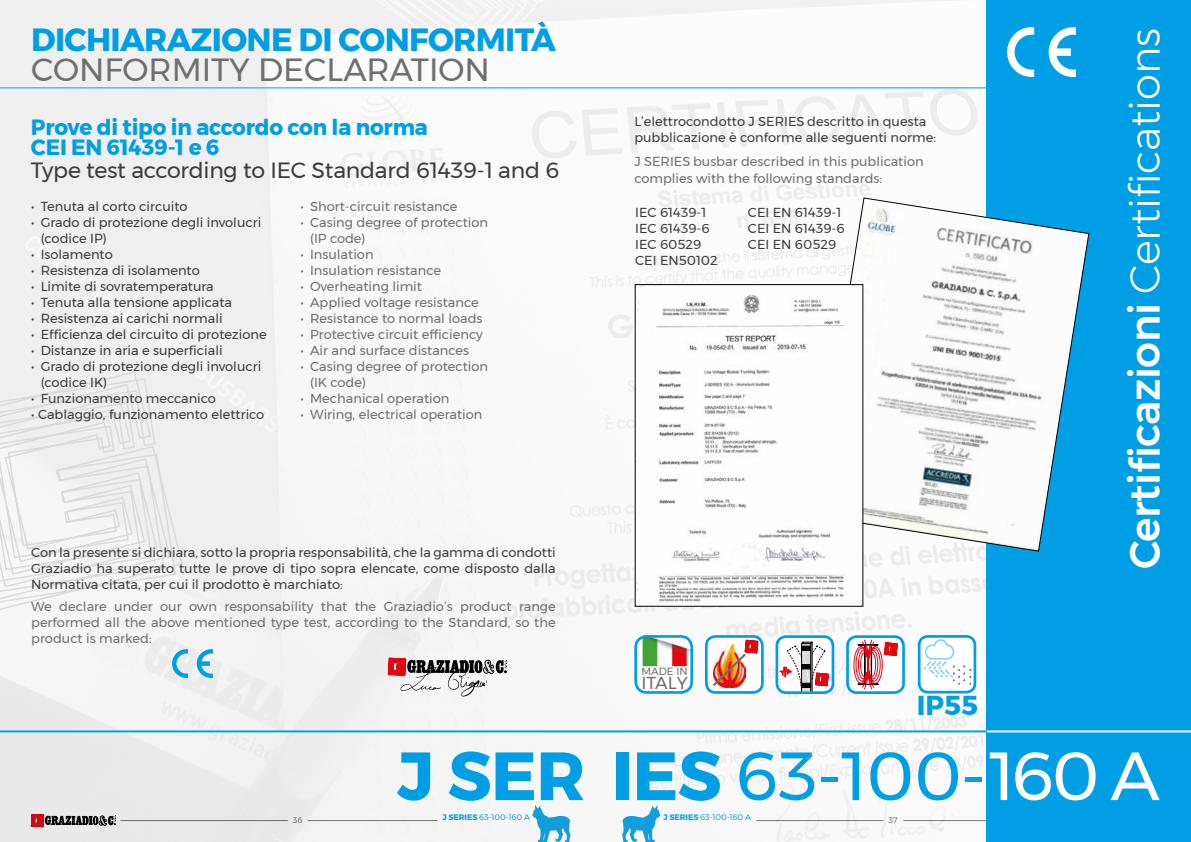
<style>
.page{position:relative;width:1191px;height:842px;background:#fff}
.page>*{position:absolute;margin:0;border:0;box-sizing:border-box;transform-origin:0 0}
.t1{font:700 68px "Montserrat";letter-spacing:-.01em;color:#009ee4}
.t2{font:500 42px "Montserrat";letter-spacing:-.01em;color:#fff}
.t3{font:700 32px "Montserrat";letter-spacing:-.02em;color:#009ee4}
.t4{font:32px "Montserrat";color:#706f6f}
.t5{font:700 27.3px "Montserrat";color:#009ee4}
.t6{font:700 22px/20px "Montserrat";letter-spacing:-.01em;color:#009ee4}
.t7{font:22px "Montserrat";letter-spacing:-.01em;color:#3c3c3b}
.t8{font:17.3px "Montserrat";color:#706f6f}
.t9{font:13px/16px "Montserrat";color:#3c3c3b}
.t10{font:13px/16px "Montserrat";color:#706f6f}
.t11{font:10.4px "Montserrat";color:#706f6f}
.t12{font:8px "Montserrat";letter-spacing:-.01em;color:#009ee4}
.t13{font:8px "Montserrat";color:#706f6f}
.s1{font-weight:300}
.s2{font-weight:400}
.s3{font-weight:400;color:#fff}
.s4{font-weight:700}
</style>
<div class="page">
<img style="left:0;top:0;width:987px;height:842px">
<svg style="left:0;top:370px;width:184px;height:243px"></svg>
<div style="left:987px;top:0;width:204px;height:842px;background:#009ee4"></div>
<hr style="left:0;top:730px;width:1191px;height:2px;background:#fff">
<hr style="left:0;top:730px;width:987px;height:2px;background:#009ee4">
<img style="left:1007px;top:28px;width:68px;height:48px">
<div style="left:635px;top:636px;width:56px;height:56px;background:#fff;border-radius:11px"></div>
<img style="left:634px;top:635px;width:59px;height:32px">
<div style="left:634px;top:635px;width:59px;height:59px;border:3px solid #009ee4;border-radius:11px"></div>
<div style="left:919px;top:636px;width:56px;height:56px;background:#fff;border-radius:9px"></div>
<div style="left:917px;top:635px;width:59px;height:58px;border:3px solid #009ee4;border-radius:9px"></div>
<img style="left:953px;top:665px;width:18px;height:20px">
<img style="left:921px;top:637px;width:37px;height:43px">
<hr style="left:0;top:87px;width:987px;height:1px;background:#009ee4">
<svg style="left:813px;top:198px;width:276px;height:353px"></svg>
<img style="left:637px;top:286px;width:224px;height:318px">
<div style="left:706px;top:636px;width:56px;height:56px;background:#fff;border-radius:9px"></div>
<div style="left:705px;top:635px;width:58px;height:59px;border:3px solid #009ee4;border-radius:9px"></div>
<img style="left:713px;top:640px;width:45px;height:48px">
<img style="left:173px;top:649px;width:39px;height:28px">
<svg style="left:388px;top:658px;width:120px;height:18px"></svg>
<img style="left:397px;top:664px;width:94px;height:35px">
<div style="left:777px;top:637px;width:56px;height:56px;background:#fff;border-radius:9px"></div>
<div style="left:775px;top:635px;width:59px;height:59px;border:3px solid #009ee4;border-radius:9px"></div>
<svg style="left:779px;top:642px;width:49px;height:49px"></svg>
<div style="left:847px;top:637px;width:56px;height:56px;background:#fff;border-radius:9px"></div>
<div style="left:846px;top:635px;width:59px;height:59px;border:3px solid #009ee4;border-radius:9px"></div>
<svg style="left:853px;top:640px;width:44px;height:49px"></svg>
<h3 class="t3" style="left:31px;top:21px;width:526px">DICHIARAZIONE DI CONFORMITÀ</h3>
<h3 class="t4" style="left:31px;top:55px;width:460px">CONFORMITY DECLARATION</h3>
<h3 class="t6" style="left:31px;top:117px;width:398px">Prove di tipo in accordo con la norma<br>CEI EN 61439-1 e 6</h3>
<h3 class="t7" style="left:31px;top:160px;width:530px">Type test according to IEC Standard 61439-1 and 6</h3>
<p class="t9" style="left:31px;top:199px;width:158px">• Tenuta al corto circuito</p>
<p class="t9" style="left:41px;top:215px;width:222px;text-indent:-10px">• Grado di protezione degli involucri (codice IP)</p>
<p class="t9" style="left:31px;top:247px;width:83px">• Isolamento</p>
<p class="t9" style="left:31px;top:263px;width:170px">• Resistenza di isolamento</p>
<p class="t9" style="left:31px;top:279px;width:184px">• Limite di sovratemperatura</p>
<p class="t9" style="left:31px;top:295px;width:202px">• Tenuta alla tensione applicata</p>
<p class="t9" style="left:31px;top:311px;width:193px">• Resistenza ai carichi normali</p>
<p class="t9" style="left:31px;top:326px;width:237px">• Efficienza del circuito di protezione</p>
<p class="t9" style="left:31px;top:342px;width:193px">• Distanze in aria e superficiali</p>
<p class="t9" style="left:41px;top:359px;width:222px;text-indent:-10px">• Grado di protezione degli involucri (codice IK)</p>
<p class="t9" style="left:31px;top:391px;width:186px">• Funzionamento meccanico</p>
<p class="t9" style="left:31px;top:407px;width:235px">• Cablaggio, funzionamento elettrico</p>
<p class="t10" style="left:300px;top:199px;width:158px">• Short-circuit resistance</p>
<p class="t10" style="left:310px;top:215px;width:179px;text-indent:-10px">• Casing degree of protection (IP code)</p>
<p class="t10" style="left:300px;top:247px;width:74px">• Insulation</p>
<p class="t10" style="left:300px;top:263px;width:142px">• Insulation resistance</p>
<p class="t10" style="left:300px;top:279px;width:123px">• Overheating limit</p>
<p class="t10" style="left:300px;top:295px;width:180px">• Applied voltage resistance</p>
<p class="t10" style="left:300px;top:311px;width:183px">• Resistance to normal loads</p>
<p class="t10" style="left:300px;top:326px;width:184px">• Protective circuit efficiency</p>
<p class="t10" style="left:300px;top:343px;width:170px">• Air and surface distances</p>
<p class="t10" style="left:310px;top:359px;width:179px;text-indent:-10px">• Casing degree of protection (IK code)</p>
<p class="t10" style="left:300px;top:391px;width:150px">• Mechanical operation</p>
<p class="t10" style="left:300px;top:407px;width:183px">• Wiring, electrical operation</p>
<p class="t9" style="left:31px;top:545px;width:526px;text-align:justify">Con la presente si dichiara, sotto la propria responsabilità, che la gamma di condotti Graziadio ha superato tutte le prove di tipo sopra elencate, come disposto dalla Normativa citata, per cui il prodotto è marchiato:</p>
<p class="t10" style="left:31px;top:599px;width:526px;text-align:justify">We declare under our own responsability that the Graziadio’s product range performed all the above mentioned type test, according to the Standard, so the product is marked:</p>
<p class="t9" style="left:634px;top:113px;width:303px">L’elettrocondotto J SERIES descritto in questa pubblicazione è conforme alle seguenti norme:</p>
<p class="t10" style="left:634px;top:154px;width:291px">J SERIES busbar described in this publication complies with the following standards:</p>
<p class="t9" style="left:635px;top:205px;width:84px">IEC 61439-1<br>IEC 61439-6<br>IEC 60529<br>CEI EN50102</p>
<p class="t9" style="left:748px;top:205px;width:98px">CEI EN 61439-1<br>CEI EN 61439-6<br>CEI EN 60529</p>
<p class="t11" style="left:641px;top:667px;width:48px">MADE IN</p>
<h3 class="t8" style="left:641px;top:675px;width:48px">ITALY</h3>
<h3 class="t5" style="left:916px;top:690px;width:63px">IP55</h3>
<h2 class="t2" style="left:1112px;top:569px;width:543px;rotate:-90deg">Certificazioni <span class="s1">Certifications</span></h2>
<h1 class="t1" style="left:397px;top:737px;width:764px">J SER IES <span class="s2">63-100-</span><span class="s3">160 A</span></h1>
<p class="t12" style="left:442px;top:813px;width:89px"><span class="s4">J SERIES</span> 63-100-160 A</p>
<p class="t12" style="left:663px;top:813px;width:89px"><span class="s4">J SERIES</span> 63-100-160 A</p>
<p class="t13" style="left:293px;top:816px;width:11px">36</p>
<p class="t13" style="left:888px;top:816px;width:11px">37</p>
</div>
